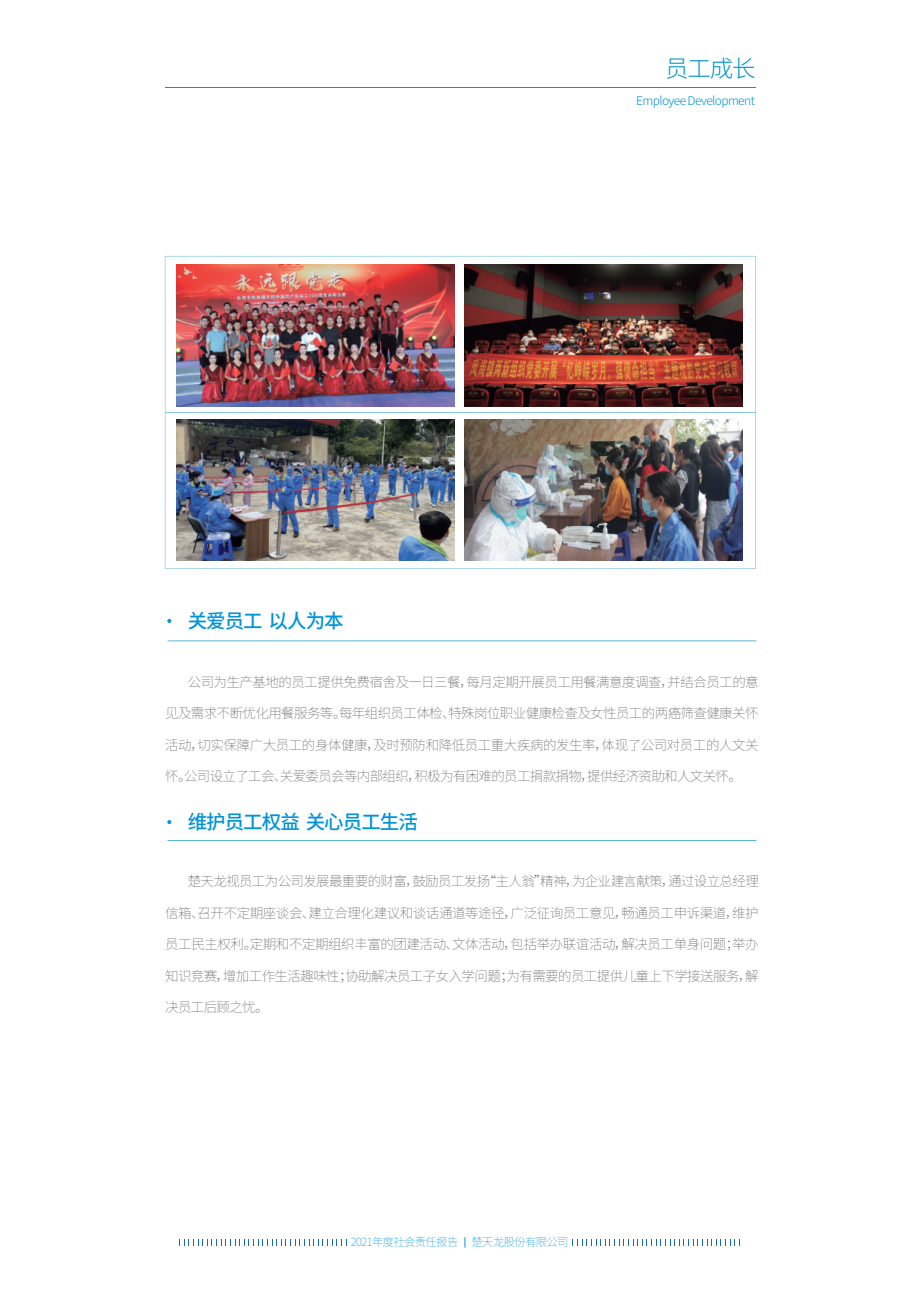
<style>
.page{position:relative;width:919px;height:1289px;background:#fff}
.page>*{position:absolute;margin:0;border:0;box-sizing:border-box;transform-origin:0 0}
.t1{font:300 23.55px "Source Han Sans CN";color:#0094ca}
.t2{font:500 19.5px "Source Han Sans CN";letter-spacing:-.05em;color:#0095d9}
.t3{font:200 13.5px "Source Han Sans CN";letter-spacing:-.045em;color:#626262}
.t4{font:300 12px "Source Han Sans CN";letter-spacing:-.05em;color:#0094ca}
.t5{font:200 11.25px "Source Han Sans CN";letter-spacing:-.05em;color:#0095d9}
</style>
<div class="page">
<svg style="left:167px;top:640px;width:589px;height:1px"></svg>
<svg style="left:167px;top:840px;width:589px;height:1px"></svg>
<svg style="left:165px;top:256px;width:591px;height:156px"></svg>
<svg style="left:165px;top:412px;width:591px;height:156px"></svg>
<img style="left:176px;top:265px;width:278px;height:141px">
<img style="left:464px;top:265px;width:278px;height:141px">
<img style="left:176px;top:419px;width:278px;height:141px">
<img style="left:464px;top:419px;width:278px;height:141px">
<svg style="left:179px;top:1239px;width:561px;height:6px"></svg>
<div style="left:350px;top:1234px;width:218px;height:16px;background:#fff"></div>
<svg style="left:167px;top:820px;width:4px;height:4px"></svg>
<svg style="left:167px;top:619px;width:4px;height:4px"></svg>
<hr style="left:165px;top:87px;width:590px;height:1px;background:#0095d9">
<h2 class="t2" style="left:188px;top:610px;width:157px">关爱员工 以人为本</h2>
<h1 class="t1" style="left:665px;top:55px;width:92px">员工成长</h1>
<p class="t4" style="left:636px;top:94px;width:120px">Employee Development</p>
<p class="t3" style="left:188px;top:674px;width:572px">公司为生产基地的员工提供免费宿舍及一日三餐，每月定期开展员工用餐满意度调查，并结合员工的意</p>
<p class="t3" style="left:165px;top:705px;width:595px">见及需求不断优化用餐服务等。每年组织员工体检、特殊岗位职业健康检查及女性员工的两癌筛查健康关怀</p>
<p class="t3" style="left:165px;top:737px;width:595px">活动，切实保障广大员工的身体健康，及时预防和降低员工重大疾病的发生率，体现了公司对员工的人文关</p>
<p class="t3" style="left:165px;top:768px;width:578px">怀。公司设立了工会、关爱委员会等内部组织，积极为有困难的员工捐款捐物，提供经济资助和人文关怀。</p>
<h2 class="t2" style="left:188px;top:811px;width:232px">维护员工权益 关心员工生活</h2>
<p class="t3" style="left:188px;top:873px;width:572px">楚天龙视员工为公司发展最重要的财富，鼓励员工发扬“主人翁”精神，为企业建言献策，通过设立总经理</p>
<p class="t3" style="left:165px;top:905px;width:595px">信箱、召开不定期座谈会、建立合理化建议和谈话通道等途径，广泛征询员工意见，畅通员工申诉渠道，维护</p>
<p class="t3" style="left:165px;top:936px;width:595px">员工民主权利。定期和不定期组织丰富的团建活动、文体活动，包括举办联谊活动，解决员工单身问题；举办</p>
<p class="t3" style="left:165px;top:968px;width:595px">知识竞赛，增加工作生活趣味性；协助解决员工子女入学问题；为有需要的员工提供儿童上下学接送服务，解</p>
<p class="t3" style="left:165px;top:999px;width:105px">决员工后顾之忧。</p>
<p class="t5" style="left:351px;top:1235px;width:219px">2021年度社会责任报告 楚天龙股份有限公司</p>
</div>
